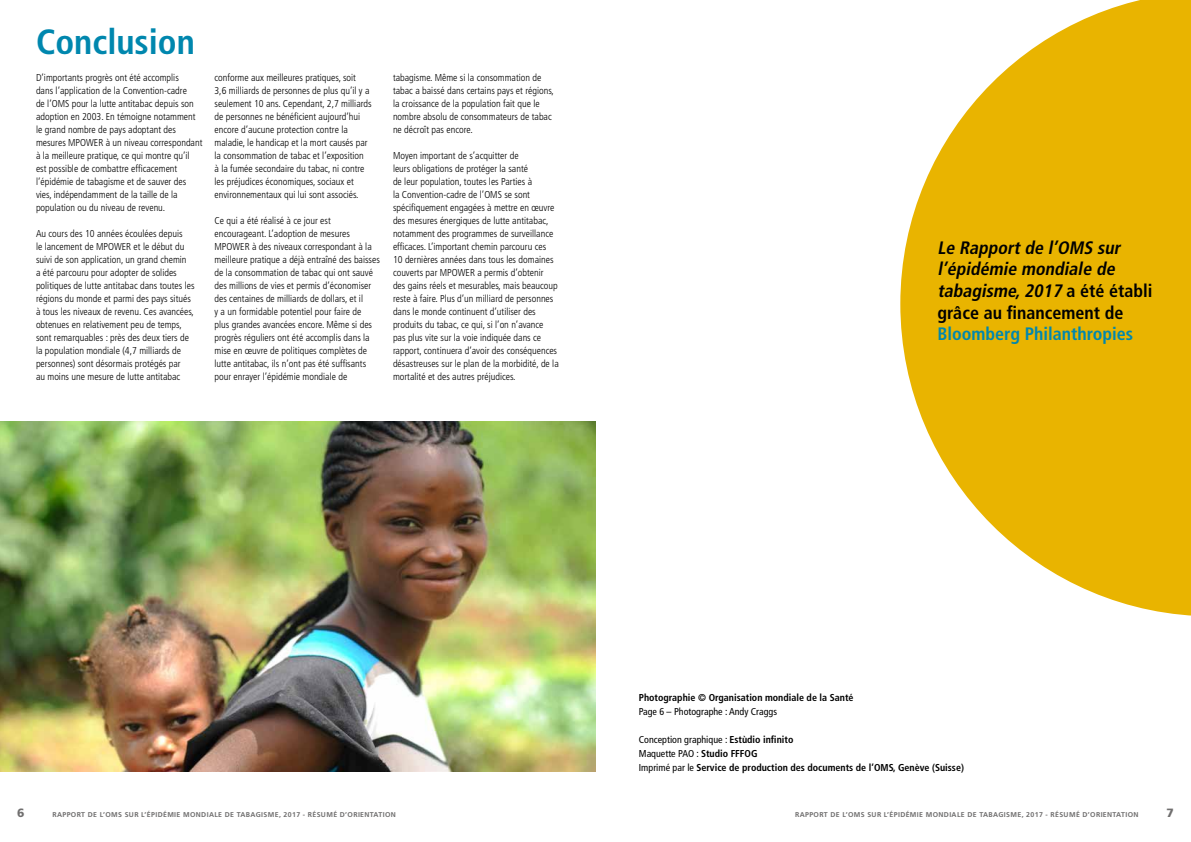
<style>
.page{position:relative;width:1191px;height:842px;background:#fff}
.page>*{position:absolute;margin:0;border:0;box-sizing:border-box;transform-origin:0 0}
.t1{font:700 condensed 35px "Frutiger";color:#0087ae}
.t2{font:italic 700 condensed 18px/21.6px "Frutiger LT Std";color:#000}
.t3{font:700 condensed 18px "Frutiger LT Std";color:#0087ae}
.t4{font:900 12px "Frutiger LT Std";color:#706f6f}
.t5{font:300 condensed 10px/13px "Frutiger";color:#000}
.t6{font:700 condensed 10px/14px "Frutiger LT Std";color:#000}
.t7{font:condensed 10px "Frutiger LT Std";color:#000}
.t8{font:700 7px "Frutiger LT Std";letter-spacing:.05em;color:#706f6f}
.s1{font-style:normal}
.s2{font-weight:400}
</style>
<div class="page">
<svg style="left:900px;top:0;width:291px;height:616px;fill:#e9b400"></svg>
<img style="left:0;top:421px;width:595px;height:350px">
<h1 class="t1" style="left:36px;top:22px;width:160px">Conclusion</h1>
<p class="t5" style="left:36px;top:71px;width:168px">D’importants progrès ont été accomplis<br>dans l’application de la Convention-cadre<br>de l’OMS pour la lutte antitabac depuis son adoption en 2003. En témoigne notamment le grand nombre de pays adoptant des mesures MPOWER à un niveau correspondant à la meilleure pratique, ce qui montre qu’il est possible de combattre efficacement l’épidémie de tabagisme et de sauver des vies, indépendamment de la taille de la population ou du niveau de revenu.</p>
<p class="t5" style="left:36px;top:227px;width:160px">Au cours des 10 années écoulées depuis<br>le lancement de MPOWER et le début du suivi de son application, un grand chemin<br>a été parcouru pour adopter de solides politiques de lutte antitabac dans toutes les régions du monde et parmi des pays situés à tous les niveaux de revenu. Ces avancées, obtenues en relativement peu de temps, sont remarquables : près des deux tiers de la population mondiale (4,7 milliards de personnes) sont désormais protégés par<br>au moins une mesure de lutte antitabac</p>
<p class="t5" style="left:214px;top:71px;width:159px">conforme aux meilleures pratiques, soit<br>3,6 milliards de personnes de plus qu’il y a seulement 10 ans. Cependant, 2,7 milliards de personnes ne bénéficient aujourd’hui encore d’aucune protection contre la maladie, le handicap et la mort causés par la consommation de tabac et l’exposition<br>à la fumée secondaire du tabac, ni contre les préjudices économiques, sociaux et environnementaux qui lui sont associés.</p>
<p class="t5" style="left:214px;top:214px;width:167px">Ce qui a été réalisé à ce jour est encourageant. L’adoption de mesures MPOWER à des niveaux correspondant à la meilleure pratique a déjà entraîné des baisses de la consommation de tabac qui ont sauvé des millions de vies et permis d’économiser des centaines de milliards de dollars, et il<br>y a un formidable potentiel pour faire de<br>plus grandes avancées encore. Même si des progrès réguliers ont été accomplis dans la mise en œuvre de politiques complètes de lutte antitabac, ils n’ont pas été suffisants pour enrayer l’épidémie mondiale de</p>
<p class="t5" style="left:393px;top:71px;width:162px">tabagisme. Même si la consommation de tabac a baissé dans certains pays et régions, la croissance de la population fait que le nombre absolu de consommateurs de tabac ne décroît pas encore.</p>
<p class="t5" style="left:393px;top:149px;width:167px">Moyen important de s’acquitter de<br>leurs obligations de protéger la santé<br>de leur population, toutes les Parties à<br>la Convention-cadre de l’OMS se sont spécifiquement engagées à mettre en œuvre des mesures énergiques de lutte antitabac, notamment des programmes de surveillance efficaces. L’important chemin parcouru ces<br>10 dernières années dans tous les domaines couverts par MPOWER a permis d’obtenir<br>des gains réels et mesurables, mais beaucoup reste à faire. Plus d’un milliard de personnes dans le monde continuent d’utiliser des produits du tabac, ce qui, si l’on n’avance<br>pas plus vite sur la voie indiquée dans ce rapport, continuera d’avoir des conséquences désastreuses sur le plan de la morbidité, de la mortalité et des autres préjudices.</p>
<h2 class="t2" style="left:937px;top:237px;width:216px">Le Rapportde l’OMS sur l’épidémie mondiale de tabagisme,2017 <span class="s1">a é t é é t a b l i grâce au financement de</span></h2>
<h2 class="t3" style="left:937px;top:323px;width:197px">Bloomberg Philanthropies</h2>
<p class="t6" style="left:639px;top:691px;width:216px">Photographie © Organisation mondiale de la Santé</p>
<p class="t7" style="left:639px;top:706px;width:140px">Page 6 – Photographe : Andy Craggs</p>
<p class="t6" style="left:639px;top:733px;width:326px"><span class="s2">Conception graphique :</span> Estùdio infinito<br><span class="s2">Maquette PAO :</span> Studio FFFOG<br><span class="s2">Imprimé par le</span> Service de production des documents de l’OMS, Genève (Suisse)</p>
<p class="t4" style="left:17px;top:805px;width:9px">6</p>
<p class="t8" style="left:52px;top:810px;width:345px">RAPPORT DE L’OMS SUR L’ÉPIDÉMIE MONDIALE DE TABAGISME, 2017 - RÉSUMÉ D’ORIENTATION</p>
<p class="t8" style="left:795px;top:810px;width:345px">RAPPORT DE L’OMS SUR L’ÉPIDÉMIE MONDIALE DE TABAGISME, 2017 - RÉSUMÉ D’ORIENTATION</p>
<p class="t4" style="left:1166px;top:805px;width:9px">7</p>
</div>
